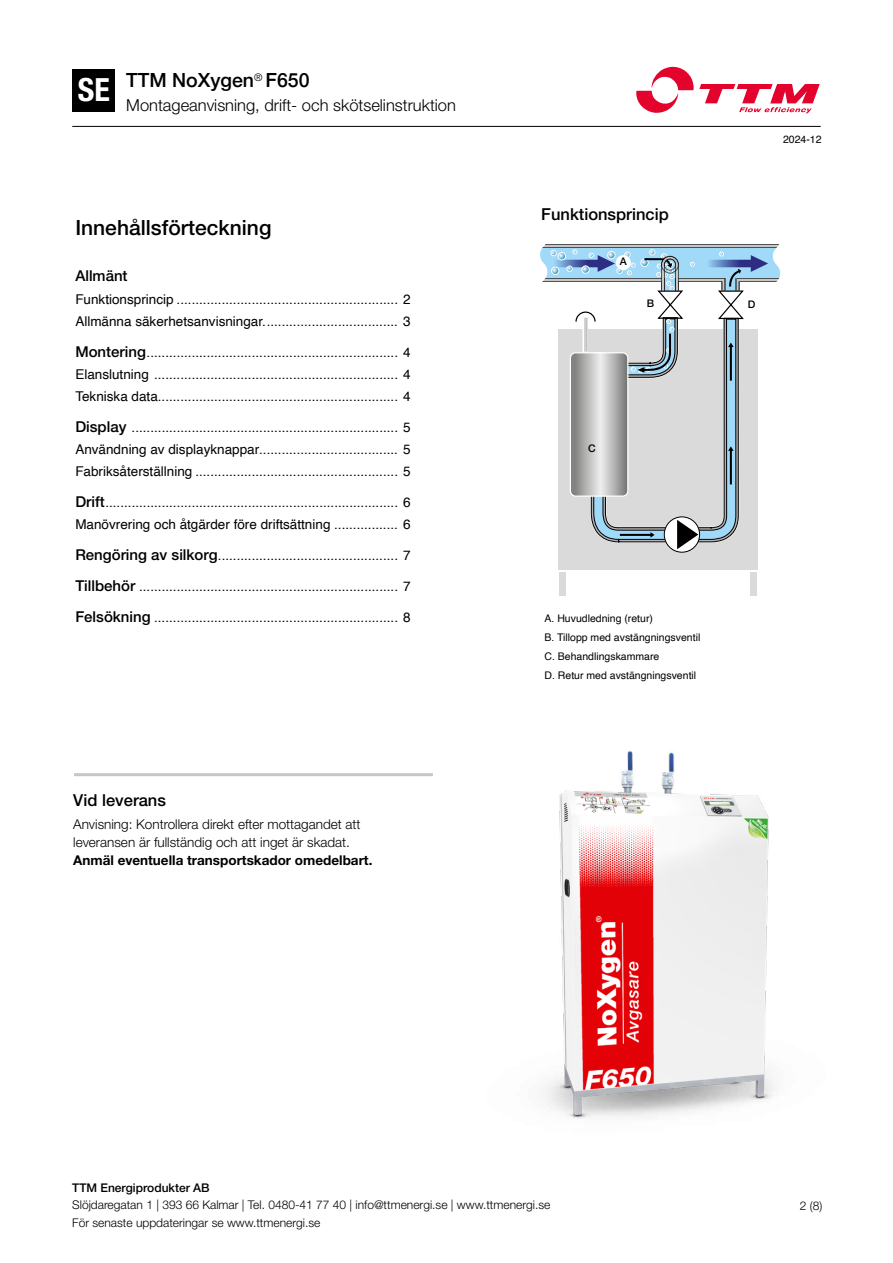
<style>
.page{position:relative;width:893px;height:1263px;background:#fff}
.page>*{position:absolute;margin:0;border:0;box-sizing:border-box;transform-origin:0 0}
.t1{font:700 condensed 31.95px "Helvetica Neue LT Pro";color:#fff}
.t2{font:500 21px "Helvetica Neue LT Pro";color:#000}
.t3{font:500 19.5px "Helvetica Neue";color:#000}
.t4{font:300 16.5px "Helvetica Neue LT Pro";color:#000}
.t5{font:500 16.5px "Helvetica Neue LT Pro";color:#000}
.t6{font:500 15px "Helvetica Neue LT Pro";color:#000}
.t7{font:13.5px/22.2px "Helvetica";color:#000}
.t8{font:300 13.5px/18px "Helvetica Neue LT Pro";color:#000}
.t9{font:700 13.5px "Helvetica Neue LT Pro";color:#000}
.t10{font:300 12px/17.7px "Helvetica Neue LT Pro";color:#000}
.t11{font:500 12px "Helvetica Neue LT Pro";color:#000}
.t12{font:300 12px "Helvetica Neue LT Pro";color:#000}
.t13{font:10.5px/19px "Helvetica";color:#000}
.t14{font:500 10.5px "Helvetica Neue LT Pro";color:#000}
.s1{font-family:"Helvetica Neue LT Pro";font-weight:500;font-size:15px}
</style>
<div class="page">
<div style="left:72px;top:69px;width:43px;height:43px;background:#000"></div>
<hr style="left:74px;top:773px;width:359px;height:3px;background:#c6c6c6">
<div style="left:558px;top:329px;width:199px;height:241px;background:#dadada"></div>
<div style="left:559px;top:572px;width:6px;height:23px;background:#dadada"></div>
<div style="left:751px;top:572px;width:6px;height:23px;background:#dadada"></div>
<svg style="left:664px;top:517px;width:36px;height:35px"></svg>
<div style="left:664px;top:516px;width:36px;height:37px;border:1px solid #000;border-radius:50%"></div>
<svg style="left:540px;top:244px;width:240px;height:305px"></svg>
<div style="left:616px;top:255px;width:15px;height:15px;background:#fff;border-radius:50%"></div>
<img style="left:542px;top:751px;width:233px;height:368px">
<svg style="left:636px;top:67px;width:184px;height:46px"></svg>
<hr style="left:72px;top:126px;width:749px;height:1px;background:#000">
<h1 class="t1" style="left:78px;top:71px;width:33px">SE</h1>
<h3 class="t3" style="left:126px;top:64px;width:185px">TTM NoXygen<sup>®</sup> F650</h3>
<p class="t4" style="left:126px;top:95px;width:331px">Montageanvisning, drift- och skötselinstruktion</p>
<h2 class="t2" style="left:75px;top:215px;width:198px">Innehållsförteckning</h2>
<p class="t6" style="left:75px;top:267px;width:54px">Allmänt</p>
<p class="t7" style="left:75px;top:288px;width:337px">Funktionsprincip ........................................................... 2<br>Allmänna säkerhetsanvisningar.................................... 3</p>
<p class="t7" style="left:75px;top:341px;width:337px;text-align:justify"><span class="s1">Montering</span>................................................................... 4<br>Elanslutning ................................................................. 4<br>Tekniska data................................................................ 4</p>
<p class="t7" style="left:75px;top:416px;width:337px;text-align:justify"><span class="s1">Display</span> ....................................................................... 5<br>Användning av displayknappar..................................... 5<br>Fabriksåterställning ...................................................... 5</p>
<p class="t7" style="left:75px;top:492px;width:337px"><span class="s1">Drift</span>.............................................................................. 6<br>Manövrering och åtgärder före driftsättning ................. 6</p>
<p class="t7" style="left:75px;top:545px;width:337px"><span class="s1">Rengöring av silkorg</span>................................................ 7</p>
<p class="t7" style="left:75px;top:575px;width:337px"><span class="s1">Tillbehör</span> ..................................................................... 7</p>
<p class="t7" style="left:75px;top:606px;width:337px"><span class="s1">Felsökning</span> ................................................................. 8</p>
<p class="t5" style="left:73px;top:791px;width:94px">Vid leverans</p>
<p class="t8" style="left:73px;top:814px;width:289px">Anvisning: Kontrollera direkt efter mottagandet att leveransen är fullständig och att inget är skadat.</p>
<p class="t9" style="left:73px;top:851px;width:301px">Anmäl eventuella transportskador omedelbart.</p>
<p class="t5" style="left:541px;top:205px;width:129px">Funktionsprincip</p>
<p class="t14" style="left:620px;top:255px;width:9px">A</p>
<p class="t14" style="left:647px;top:297px;width:9px">B</p>
<p class="t14" style="left:588px;top:442px;width:9px">C</p>
<p class="t13" style="left:783px;top:130px;width:40px">2024-12</p>
<p class="t14" style="left:748px;top:298px;width:9px">D</p>
<p class="t13" style="left:544px;top:609px;width:157px">A. Huvudledning (retur)<br>B. Tillopp med avstängningsventil<br>C. Behandlingskammare<br>D. Retur med avstängningsventil</p>
<p class="t11" style="left:72px;top:1180px;width:139px">TTM Energiprodukter AB</p>
<p class="t10" style="left:72px;top:1196px;width:480px">Slöjdaregatan 1 | 393 66 Kalmar | Tel. 0480-41 77 40 | info@ttmenergi.se | www.ttmenergi.se<br>För senaste uppdateringar se www.ttmenergi.se</p>
<p class="t12" style="left:800px;top:1198px;width:24px">2 (8)</p>
</div>
